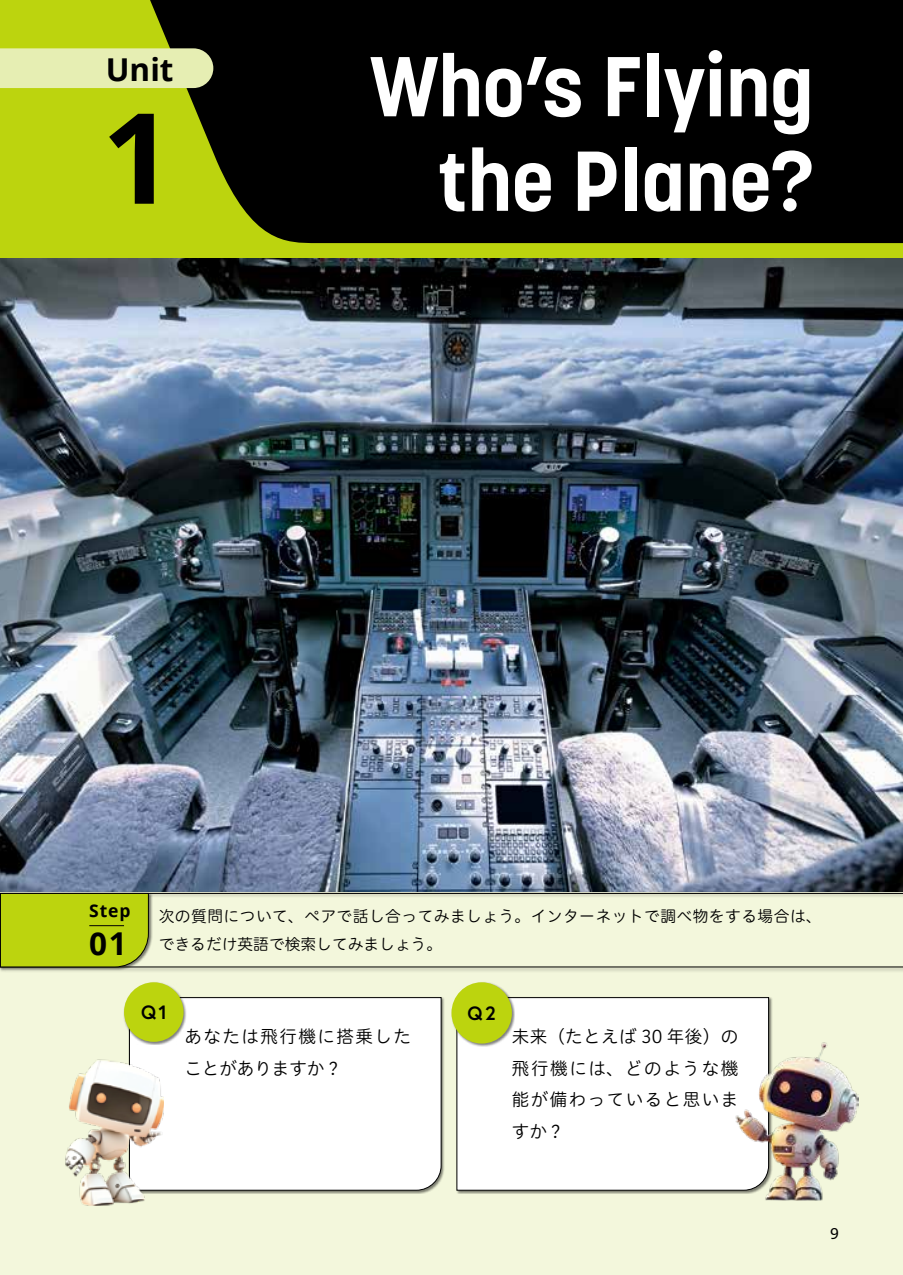
<style>
.page{position:relative;width:903px;height:1275px;background:#fff}
.page>*{position:absolute;margin:0;border:0;box-sizing:border-box;transform-origin:0 0}
.t1{font:700 126px "Open Sans";color:#000}
.t2{font:700 84px "Korolev";color:#fff}
.t3{font:700 31.5px "Open Sans";color:#000}
.t4{font:700 19.25px "Europa";color:#000}
.t5{font:17.5px/31.5px "Hiragino UD Sans R Std N W3";letter-spacing:.085em;color:#000;text-align:justify}
.t6{font:700 17.5px "Open Sans";color:#000}
.t7{font:600 16.1px "Rolphie";color:#000}
.t8{font:15.75px/28px "Hiragino UD Sans R Std W3";letter-spacing:.03em;color:#000}
</style>
<div class="page">
<img style="left:0;top:258px;width:903px;height:633px">
<div style="left:0;top:893px;width:903px;height:382px;background:#f3f7dc"></div>
<div style="left:0;top:0;width:903px;height:258px;background:#bcd40e"></div>
<div style="left:0;top:891px;width:903px;height:81px;background:#000;opacity:.5"></div>
<svg style="left:153px;top:893px;width:750px;height:74px"></svg>
<div style="left:150px;top:0;width:753px;height:243px;background:#000"></div>
<div style="left:0;top:892px;width:153px;height:79px;background:#000;opacity:.5"></div>
<svg style="left:0;top:892px;width:149px;height:76px;background:#b3ca13"></svg>
<div style="left:0;top:48px;width:213px;height:40px;background:#e6eeb3"></div>
<hr style="left:89px;top:925px;width:35px;height:1px;background:#000">
<div style="left:456px;top:997px;width:313px;height:194px;background:#fff"></div>
<div style="left:129px;top:996px;width:316px;height:198px;background:#000;opacity:.5"></div>
<div style="left:129px;top:997px;width:313px;height:194px;background:#fff"></div>
<div style="left:123px;top:982px;width:64px;height:63px;background:#000;opacity:.5"></div>
<div style="left:124px;top:982px;width:60px;height:60px;background:#bcd40e;border-radius:50%"></div>
<div style="left:450px;top:982px;width:65px;height:65px;background:#000;opacity:.5"></div>
<div style="left:451px;top:982px;width:61px;height:61px;background:#bcd40e;border-radius:50%"></div>
<img style="left:65px;top:1057px;width:99px;height:148px">
<img style="left:734px;top:1042px;width:124px;height:158px">
<h3 class="t3" style="left:106px;top:47px;width:69px">Unit</h3>
<h1 class="t1" style="left:102px;top:69px;width:73px">1</h1>
<h2 class="t2" style="left:370px;top:34px;width:445px">Who’s Flying</h2>
<h2 class="t2" style="left:438px;top:128px;width:377px">the Plane?</h2>
<p class="t6" style="left:89px;top:898px;width:43px">Step</p>
<h3 class="t3" style="left:89px;top:921px;width:39px">01</h3>
<p class="t8" style="left:159px;top:901px;width:664px">次の質問について、ペアで話し合ってみましょう。インターネットで調べ物をする場合は、できるだけ英語で検索してみましょう。</p>
<p class="t4" style="left:141px;top:999px;width:28px">Q1</p>
<p class="t4" style="left:467px;top:1000px;width:30px">Q2</p>
<p class="t5" style="left:184px;top:1020px;width:228px">あなたは飛行機に搭乗したことがありますか？</p>
<p class="t5" style="left:512px;top:1020px;width:228px">未来（たとえば 30 年後）の飛行機には、どのような機能が備わっていると思いますか？</p>
<p class="t7" style="left:830px;top:1224px;width:10px">9</p>
</div>
